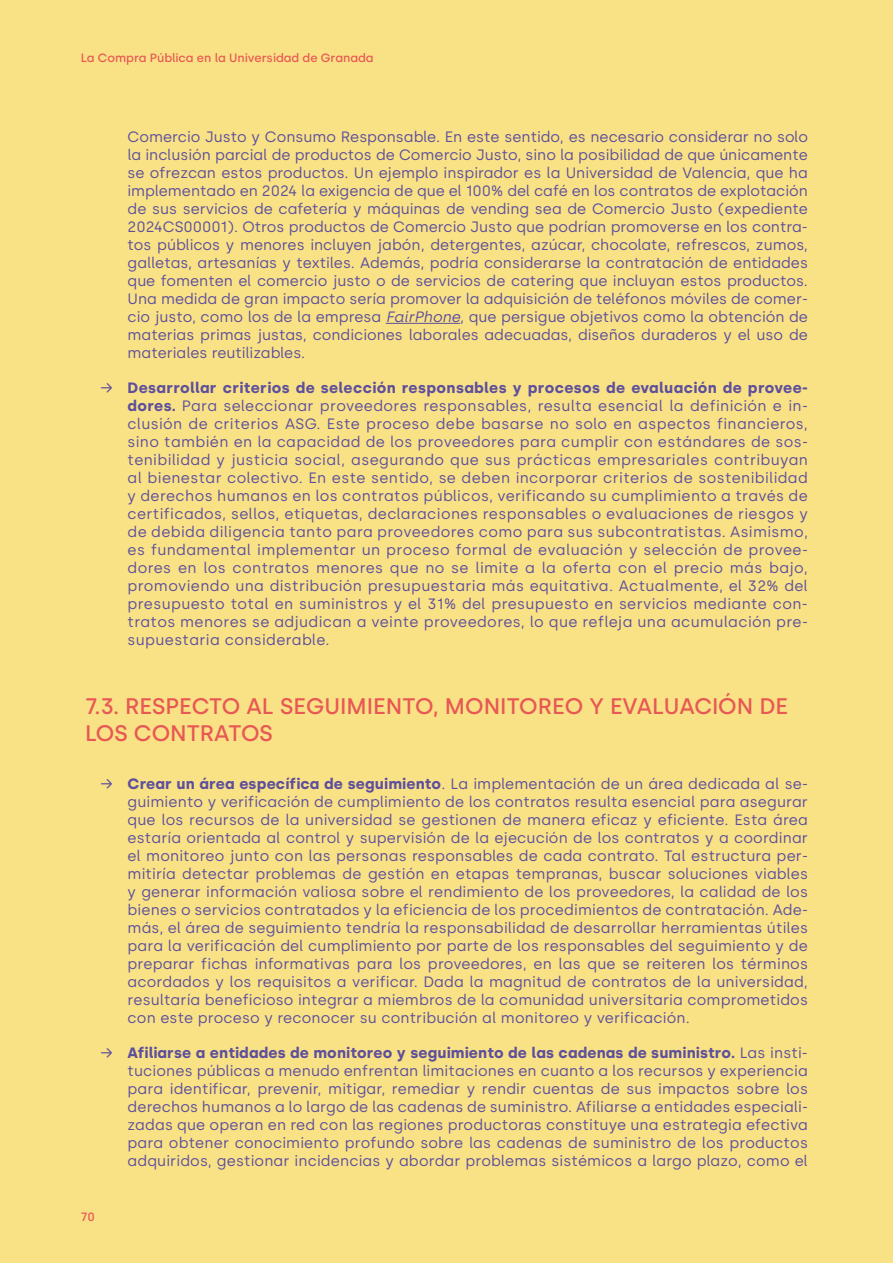
<style>
.page{position:relative;width:893px;height:1263px;background:#f9e286}
.page>*{position:absolute;margin:0;border:0;box-sizing:border-box;transform-origin:0 0}
.t1{font:500 22.5px/27px "Silka";color:#e85854}
.t2{font:15px/18px "Silka";letter-spacing:.01em;color:#5e4f9c;text-align:justify}
.t3{font:500 12px "Silka";color:#e85854}
.s1{font-style:italic}
.s2{font-weight:700}
</style>
<div class="page">
<hr style="left:386px;top:323px;width:74px;height:1px;background:#5e4f9c">
<p class="t3" style="left:81px;top:51px;width:294px">La Compra Pública en la Universidad de Granada</p>
<p class="t2" style="left:128px;top:128px;width:682px">Comercio Justo y Consumo Responsable. En este sentido, es necesario considerar no solo la inclusión parcial de productos de Comercio Justo, sino la posibilidad de que únicamente se ofrezcan estos productos. Un ejemplo inspirador es la Universidad de Valencia, que ha implementado en 2024 la exigencia de que el 100% del café en los contratos de explotación de sus servicios de cafetería y máquinas de vending sea de Comercio Justo (expediente 2024CS00001). Otros productos de Comercio Justo que podrían promoverse en los contra&shy;tos públicos y menores incluyen jabón, detergentes, azúcar, chocolate, refrescos, zumos, galletas, artesanías y textiles. Además, podría considerarse la contratación de entidades que fomenten el comercio justo o de servicios de catering que incluyan estos productos.<br>Una medida de gran impacto sería promover la adquisición de teléfonos móviles de comer&shy;cio justo, como los de la empresa <span class="s1">FairPhone</span>, que persigue objetivos como la obtención de materias primas justas, condiciones laborales adecuadas, diseños duraderos y el uso de materiales reutilizables.</p>
<p class="t2" style="left:128px;top:379px;width:682px;text-indent:-27px">→ <span class="s2">Desarrollar criterios de selección responsables y procesos de evaluación de provee&shy;dores.</span> Para seleccionar proveedores responsables, resulta esencial la definición e in&shy;clusión de criterios ASG. Este proceso debe basarse no solo en aspectos financieros, sino también en la capacidad de los proveedores para cumplir con estándares de sos&shy;tenibilidad y justicia social, asegurando que sus prácticas empresariales contribuyan al bienestar colectivo. En este sentido, se deben incorporar criterios de sostenibilidad y derechos humanos en los contratos públicos, verificando su cumplimiento a través de certificados, sellos, etiquetas, declaraciones responsables o evaluaciones de riesgos y de debida diligencia tanto para proveedores como para sus subcontratistas. Asimismo, es fundamental implementar un proceso formal de evaluación y selección de provee&shy;dores en los contratos menores que no se limite a la oferta con el precio más bajo, promoviendo una distribución presupuestaria más equitativa. Actualmente, el 32% del presupuesto total en suministros y el 31% del presupuesto en servicios mediante con&shy;tratos menores se adjudican a veinte proveedores, lo que refleja una acumulación pre&shy;supuestaria considerable.</p>
<h1 class="t1" style="left:85px;top:693px;width:704px">7.3. RESPECTO AL SEGUIMIENTO, MONITOREO Y EVALUACIÓN DE<br>LOS CONTRATOS</h1>
<p class="t2" style="left:128px;top:775px;width:682px;text-indent:-27px">→ <span class="s2">Crear un área específica de seguimiento</span>. La implementación de un área dedicada al se&shy;guimiento y verificación de cumplimiento de los contratos resulta esencial para asegurar que los recursos de la universidad se gestionen de manera eficaz y eficiente. Esta área estaría orientada al control y supervisión de la ejecución de los contratos y a coordinar el monitoreo junto con las personas responsables de cada contrato. Tal estructura per&shy;mitiría detectar problemas de gestión en etapas tempranas, buscar soluciones viables y generar información valiosa sobre el rendimiento de los proveedores, la calidad de los bienes o servicios contratados y la eficiencia de los procedimientos de contratación. Ade&shy;más, el área de seguimiento tendría la responsabilidad de desarrollar herramientas útiles para la verificación del cumplimiento por parte de los responsables del seguimiento y de preparar fichas informativas para los proveedores, en las que se reiteren los términos acordados y los requisitos a verificar. Dada la magnitud de contratos de la universidad, resultaría beneficioso integrar a miembros de la comunidad universitaria comprometidos con este proceso y reconocer su contribución al monitoreo y verificación.</p>
<p class="t2" style="left:128px;top:1044px;width:682px;text-indent:-27px">→ <span class="s2">Afiliarse a entidades de monitoreo y seguimiento de las cadenas de suministro.</span> Las insti&shy;tuciones públicas a menudo enfrentan limitaciones en cuanto a los recursos y experiencia para identificar, prevenir, mitigar, remediar y rendir cuentas de sus impactos sobre los derechos humanos a lo largo de las cadenas de suministro. Afiliarse a entidades especiali&shy;zadas que operan en red con las regiones productoras constituye una estrategia efectiva para obtener conocimiento profundo sobre las cadenas de suministro de los productos adquiridos, gestionar incidencias y abordar problemas sistémicos a largo plazo, como el</p>
<p class="t3" style="left:81px;top:1210px;width:16px">70</p>
</div>
